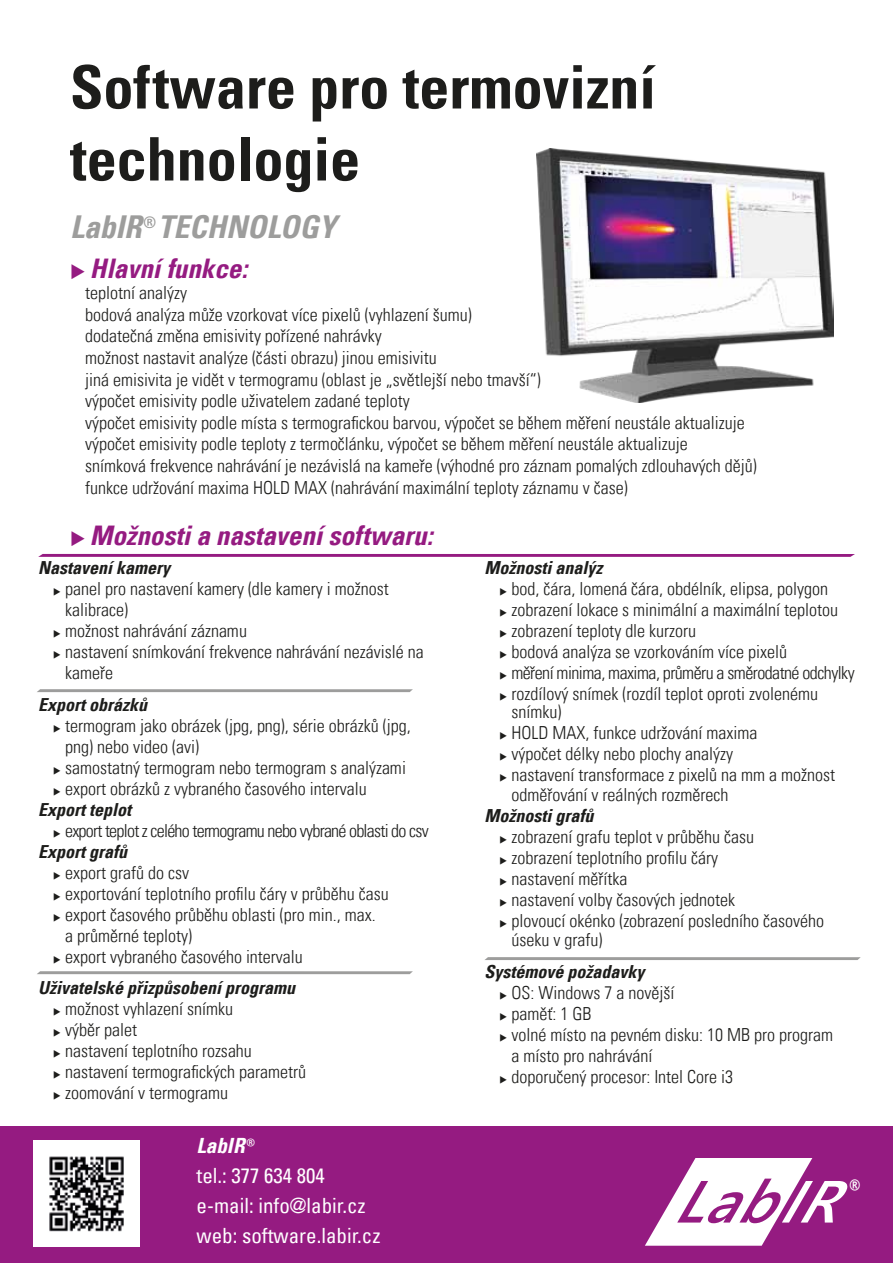
<style>
.page{position:relative;width:893px;height:1263px;background:#fff}
.page>*{position:absolute;margin:0;border:0;box-sizing:border-box;transform-origin:0 0}
.t1{font:60px/72px "Univers Com 67 Bold Cond";color:#1d1d1b}
.t2{font:italic 600 59.4px "Segoe UI";color:#951b81}
.t3{font:31.5px "Univers Com 67 Bold Cond Obl";color:#9d9d9c}
.t4{font:27px "Univers Com 67 Bold Cond Obl";color:#951b81}
.t5{font:condensed 21px/30px "Univers Com 57";color:#fff}
.t6{font:21px "Univers Com 67 Bold Cond Obl";color:#fff}
.t7{font:600 19.5px "Segoe UI";color:#fff;scale:.87 1}
.t8{font:18px/21.6px "Univers Com 47 Light Cond";color:#1d1d1b}
.t9{font:18px "Univers Com 67 Bold Cond Obl";color:#1d1d1b}
.t10{font:18px "Univers Com 47 Light Cond";letter-spacing:-.04em;color:#1d1d1b}
.t11{font:18px "Univers Com 47 Light Cond";letter-spacing:-.03em;color:#1d1d1b}
.s1{font-family:"Calibri";font-weight:300}
.s2{color:#fff}
</style>
<div class="page">
<img style="left:536px;top:149px;width:298px;height:253px">
<div style="left:0;top:1126px;width:893px;height:137px;background:#951b81"></div>
<svg style="left:645px;top:1158px;width:167px;height:88px"></svg>
<svg style="left:38px;top:554px;width:817px;height:3px;background:#9a2687"></svg>
<svg style="left:485px;top:957px;width:376px;height:3px"></svg>
<svg style="left:37px;top:689px;width:376px;height:3px"></svg>
<svg style="left:37px;top:971px;width:376px;height:3px"></svg>
<img style="left:33px;top:1140px;width:107px;height:106px">
<h1 class="t1" style="left:70px;top:51px;width:587px">Software pro termovizní technologie</h1>
<h3 class="t3" style="left:70px;top:207px;width:268px">LabIR<span class="s1">®</span>TECHNOLOGY</h3>
<h3 class="t4" style="left:70px;top:251px;width:179px">◆ Hlavní funkce:</h3>
<p class="t8" style="left:85px;top:282px;width:673px">teplotní analýzy<br>bodová analýza může vzorkovat více pixelů (vyhlazení šumu)<br>dodatečná změna emisivity pořízené nahrávky<br>možnost nastavit analýze (části obrazu) jinou emisivitu<br>jiná emisivita je vidět v termogramu (oblast je „světlejší nebo tmavší“)<br>výpočet emisivity podle uživatelem zadané teploty<br>výpočet emisivity podle místa s termografickou barvou, výpočet se během měření neustále aktualizuje výpočet emisivity podle teploty z termočlánku, výpočet se během měření neustále aktualizuje<br>snímková frekvence nahrávání je nezávislá na kameře (výhodné pro záznam pomalých zdlouhavých dějů) funkce udržování maxima HOLD MAX (nahrávání maximální teploty záznamu v čase)</p>
<h3 class="t4" style="left:70px;top:519px;width:364px">◆ Možnosti a nastavení softwaru:</h3>
<p class="t9" style="left:484px;top:557px;width:120px">Možnosti analýz</p>
<p class="t8" style="left:499px;top:578px;width:330px">◆ bod, čára, lomená čára, obdélník, elipsa, polygon</p>
<p class="t8" style="left:499px;top:599px;width:340px">◆ zobrazení lokace s minimální a maximální teplotou</p>
<p class="t8" style="left:499px;top:620px;width:198px">◆ zobrazení teploty dle kurzoru</p>
<p class="t8" style="left:499px;top:641px;width:289px">◆ bodová analýza se vzorkováním více pixelů</p>
<p class="t11" style="left:499px;top:662px;width:357px">◆ měření minima, maxima, průměru a směrodatné odchylky</p>
<p class="t8" style="left:511px;top:685px;width:308px;line-height:18px;text-indent:-12px">◆ rozdílový snímek (rozdíl teplot oproti zvolenému snímku)</p>
<p class="t8" style="left:499px;top:722px;width:259px">◆ HOLD MAX, funkce udržování maxima</p>
<p class="t8" style="left:499px;top:743px;width:235px">◆ výpočet délky nebo plochy analýzy</p>
<p class="t8" style="left:511px;top:765px;width:325px;line-height:19.5px;text-indent:-12px">◆ nastavení transformace z pixelů na mm a možnost odměřování v reálných rozměrech</p>
<p class="t9" style="left:484px;top:804px;width:111px">Možnosti grafů</p>
<p class="t8" style="left:499px;top:825px;width:256px">◆ zobrazení grafu teplot v průběhu času</p>
<p class="t8" style="left:499px;top:846px;width:220px">◆ zobrazení teplotního profilu čáry</p>
<p class="t8" style="left:499px;top:867px;width:129px">◆ nastavení měřítka</p>
<p class="t8" style="left:499px;top:888px;width:237px">◆ nastavení volby časových jednotek</p>
<p class="t8" style="left:511px;top:910px;width:314px;line-height:19.5px;text-indent:-12px">◆ plovoucí okénko (zobrazení posledního časového úseku v grafu)</p>
<p class="t9" style="left:484px;top:960px;width:161px">Systémové požadavky</p>
<p class="t8" style="left:499px;top:981px;width:176px">◆ OS: Windows 7 a novější</p>
<p class="t8" style="left:499px;top:1002px;width:93px">◆ paměť: 1 GB</p>
<p class="t8" style="left:511px;top:1024px;width:323px;line-height:21px;text-indent:-12px">◆ volné místo na pevném disku: 10 MB pro program a místo pro nahrávání</p>
<p class="t8" style="left:499px;top:1065px;width:235px">◆ doporučený procesor: Intel Core i3</p>
<p class="t9" style="left:38px;top:557px;width:133px">Nastavení kamery</p>
<p class="t8" style="left:65px;top:578px;width:325px;line-height:21px;text-indent:-12px">◆ panel pro nastavení kamery (dle kamery i možnost kalibrace)</p>
<p class="t8" style="left:53px;top:620px;width:195px">◆ možnost nahrávání záznamu</p>
<p class="t8" style="left:65px;top:641px;width:360px;line-height:21px;text-indent:-12px">◆ nastavení snímkování frekvence nahrávání nezávislé na kameře</p>
<p class="t9" style="left:38px;top:693px;width:111px">Export obrázků</p>
<p class="t8" style="left:65px;top:715px;width:347px;line-height:21px;text-indent:-12px">◆ termogram jako obrázek (jpg, png), série obrázků (jpg, png) nebo video (avi)</p>
<p class="t8" style="left:53px;top:756px;width:354px">◆ samostatný termogram nebo termogram s analýzami</p>
<p class="t8" style="left:53px;top:777px;width:315px">◆ export obrázků z vybraného časového intervalu</p>
<p class="t9" style="left:38px;top:798px;width:95px">Export teplot</p>
<p class="t10" style="left:53px;top:819px;width:377px">◆ export teplot z celého termogramu nebo vybrané oblasti do csv</p>
<p class="t9" style="left:38px;top:840px;width:91px">Export grafů</p>
<p class="t8" style="left:53px;top:861px;width:137px">◆ export grafů do csv</p>
<p class="t8" style="left:53px;top:882px;width:337px">◆ exportování teplotního profilu čáry v průběhu času</p>
<p class="t8" style="left:65px;top:904px;width:312px;line-height:21px;text-indent:-12px">◆ export časového průběhu oblasti (pro min., max. a průměrné teploty)</p>
<p class="t8" style="left:53px;top:945px;width:251px">◆ export vybraného časového intervalu</p>
<p class="t9" style="left:38px;top:977px;width:258px">Uživatelské přizpůsobení programu</p>
<p class="t8" style="left:53px;top:998px;width:181px">◆ možnost vyhlazení snímku</p>
<p class="t8" style="left:53px;top:1019px;width:85px">◆ výběr palet</p>
<p class="t8" style="left:53px;top:1040px;width:200px">◆ nastavení teplotního rozsahu</p>
<p class="t8" style="left:53px;top:1061px;width:254px">◆ nastavení termografických parametrů</p>
<p class="t8" style="left:53px;top:1082px;width:176px">◆ zoomování v termogramu</p>
<p class="t6" style="left:197px;top:1132px;width:61px">LabIR<span class="s1">®</span></p>
<p class="t5" style="left:197px;top:1160px;width:185px">tel.: 377 634 804 e-mail: info@labir.cz web: software.labir.cz</p>
<p class="t7" style="left:847px;top:1170px;width:19px">®</p>
<h2 class="t2" style="left:672px;top:1154px;width:216px">Lab<span class="s2">IR</span></h2>
</div>
